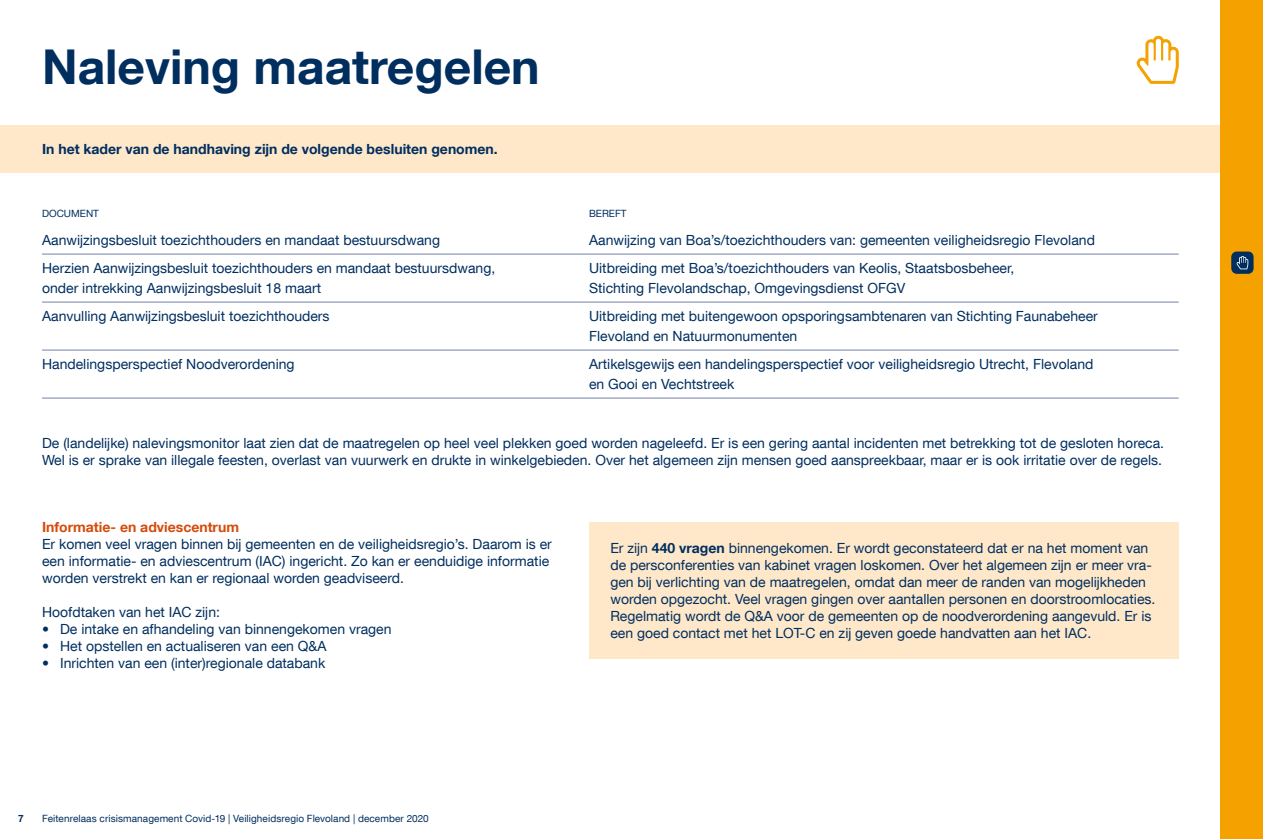
<style>
.page{position:relative;width:1263px;height:839px;background:#fff}
.page>*{position:absolute;margin:0;border:0;box-sizing:border-box;transform-origin:0 0}
.t1{font:700 48px "Helvetica Neue LT Com";color:#002e5f}
.t2{font:14px/17px "Helvetica Neue LT Com";color:#002e5f}
.t3{font:700 14px "Helvetica Neue LT Com";color:#002e5f}
.t4{font:700 14px "Helvetica Neue LT Com";color:#d54b0b}
.t5{font:10px "Helvetica Neue LT Com";letter-spacing:.005em;color:#002e5f}
.t6{font:700 10px "Helvetica Neue LT Com";color:#002e5f}
.s1{font-weight:700}
</style>
<div class="page">
<svg style="left:1136px;top:35px;width:43px;height:49px"></svg>
<hr style="left:42px;top:254px;width:1137px;height:1px;background:#7381a8">
<hr style="left:42px;top:302px;width:1137px;height:1px;background:#7381a8">
<hr style="left:42px;top:350px;width:1137px;height:1px;background:#7381a8">
<hr style="left:42px;top:398px;width:1137px;height:1px;background:#7381a8">
<div style="left:0;top:126px;width:1263px;height:47px;background:#fee8c9"></div>
<div style="left:589px;top:522px;width:590px;height:137px;background:#fee8c9"></div>
<div style="left:1221px;top:0;width:42px;height:839px;background:#f5a100"></div>
<div style="left:1232px;top:252px;width:21px;height:21px;background:#002e5f;border-radius:5px"></div>
<div style="left:1231px;top:252px;width:22px;height:22px;border:1px solid #002e5f;border-radius:5px"></div>
<svg style="left:1236px;top:256px;width:12px;height:13px"></svg>
<p class="t1" style="left:42px;top:36px;width:499px">Naleving maatregelen</p>
<p class="t3" style="left:42px;top:141px;width:457px">In het kader van de handhaving zijn de volgende besluiten genomen.</p>
<p class="t5" style="left:42px;top:207px;width:58px">DOCUMENT</p>
<p class="t5" style="left:589px;top:207px;width:39px">BEREFT</p>
<p class="t2" style="left:42px;top:231px;width:400px">Aanwijzingsbesluit toezichthouders en mandaat bestuursdwang</p>
<p class="t2" style="left:589px;top:231px;width:507px">Aanwijzing van Boa’s/toezichthouders van: gemeenten veiligheidsregio Flevoland</p>
<p class="t2" style="left:42px;top:259px;width:455px">Herzien Aanwijzingsbesluit toezichthouders en mandaat bestuursdwang,</p>
<p class="t2" style="left:589px;top:259px;width:427px">Uitbreiding met Boa’s/toezichthouders van Keolis, Staatsbosbeheer,</p>
<p class="t2" style="left:42px;top:279px;width:281px">onder intrekking Aanwijzingsbesluit 18 maart</p>
<p class="t2" style="left:589px;top:279px;width:318px">Stichting Flevolandschap, Omgevingsdienst OFGV</p>
<p class="t2" style="left:42px;top:307px;width:289px">Aanvulling Aanwijzingsbesluit toezichthouders</p>
<p class="t2" style="left:589px;top:306px;width:510px;line-height:20px">Uitbreiding met buitengewoon opsporingsambtenaren van Stichting Faunabeheer<br>Flevoland en Natuurmonumenten</p>
<p class="t2" style="left:42px;top:355px;width:254px">Handelingsperspectief Noodverordening</p>
<p class="t2" style="left:589px;top:354px;width:506px;line-height:20px">Artikelsgewijs een handelingsperspectief voor veiligheidsregio Utrecht, Flevoland en Gooi en Vechtstreek</p>
<p class="t2" style="left:42px;top:434px;width:1124px">De (landelijke) nalevingsmonitor laat zien dat de maatregelen op heel veel plekken goed worden nageleefd. Er is een gering aantal incidenten met betrekking tot de gesloten horeca.<br>Wel is er sprake van illegale feesten, overlast van vuurwerk en drukte in winkelgebieden. Over het algemeen zijn mensen goed aanspreekbaar, maar er is ook irritatie over de regels.</p>
<p class="t4" style="left:42px;top:518px;width:198px">Informatie- en adviescentrum</p>
<p class="t2" style="left:42px;top:535px;width:511px">Er komen veel vragen binnen bij gemeenten en de veiligheidsregio’s. Daarom is er een informatie- en adviescentrum (IAC) ingericht. Zo kan er eenduidige informatie worden verstrekt en kan er regionaal worden geadviseerd.</p>
<p class="t2" style="left:42px;top:603px;width:179px">Hoofdtaken van het IAC zijn:</p>
<p class="t2" style="left:42px;top:620px;width:351px">• De intake en afhandeling van binnengekomen vragen</p>
<p class="t2" style="left:42px;top:637px;width:286px">• Het opstellen en actualiseren van een Q&amp;A</p>
<p class="t2" style="left:42px;top:654px;width:285px">• Inrichten van een (inter)regionale databank</p>
<p class="t6" style="left:18px;top:812px;width:7px">7</p>
<p class="t5" style="left:42px;top:812px;width:388px">Feitenrelaas crisismanagement Covid-19 | Veiligheidsregio Flevoland | december 2020</p>
<p class="t2" style="left:610px;top:539px;width:547px">Er zijn <span class="s1">440 vragen</span> binnengekomen. Er wordt geconstateerd dat er na het moment van de persconferenties van kabinet vragen loskomen. Over het algemeen zijn er meer vra&shy;gen bij verlichting van de maatregelen, omdat dan meer de randen van mogelijkheden worden opgezocht. Veel vragen gingen over aantallen personen en doorstroomlocaties.<br>Regelmatig wordt de Q&amp;A voor de gemeenten op de noodverordening aangevuld. Er is een goed contact met het LOT-C en zij geven goede handvatten aan het IAC.</p>
</div>
